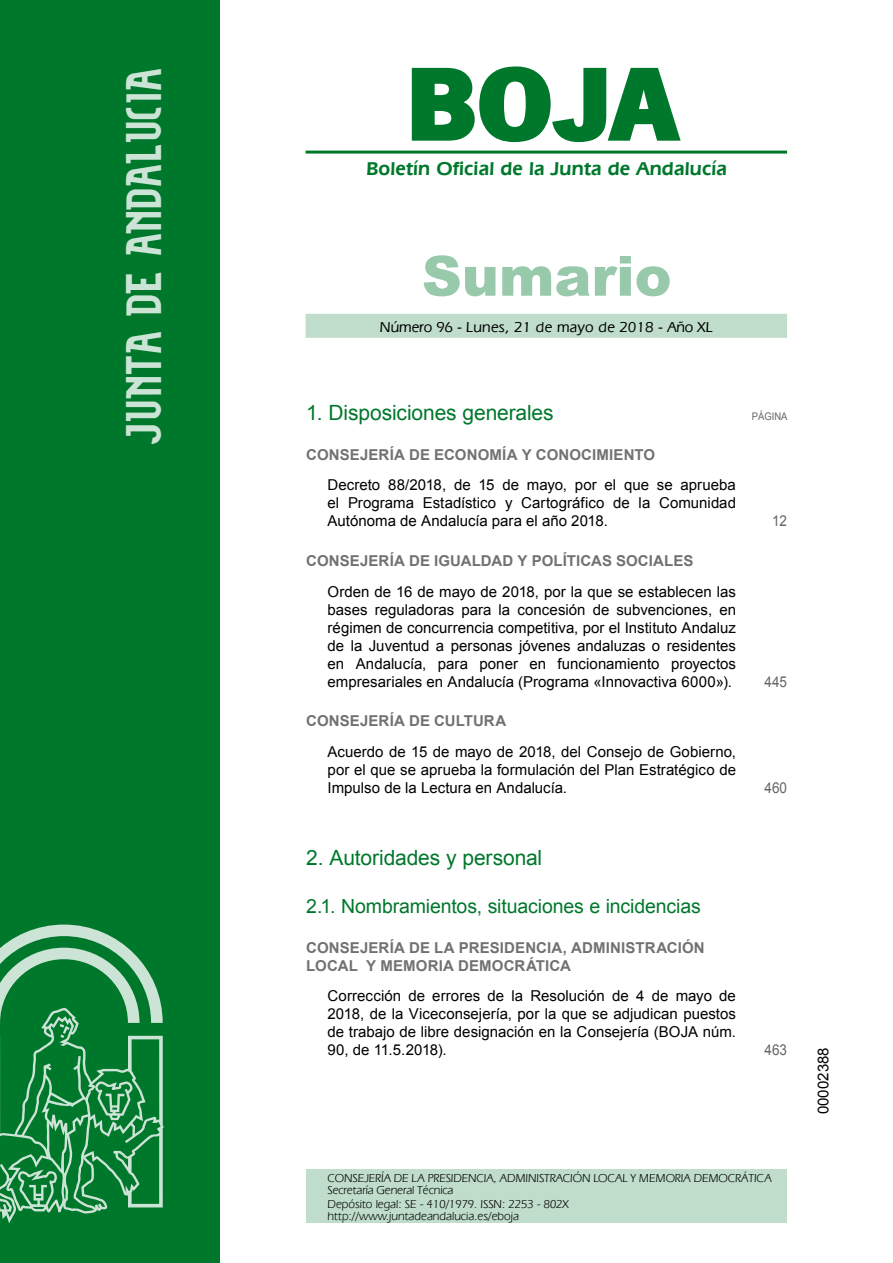
<style>
.page{position:relative;width:893px;height:1263px;background:#fff}
.page>*{position:absolute;margin:0;border:0;box-sizing:border-box;transform-origin:0 0}
.t1{font:700 105px "News Got T";color:#00782c;scale:1.14 1}
.t2{font:900 55.5px "Arial";color:#99c9ab}
.t3{font:27px "Alfabeto Andaluz Nuevo";color:#cce4d5}
.t4{font:21px "Arial";letter-spacing:-.005em;color:#00782c}
.t5{font:19.5px "Arial";letter-spacing:-.01em;color:#00782c}
.t6{font:600 19.5px "Eras IT Cby BT";letter-spacing:.01em;color:#00782c}
.t7{font:15px/18px "Arial";color:#000;text-align:justify}
.t8{font:700 15px/18px "Arial";letter-spacing:.01em;color:#707173}
.t9{font:500 15px "Eras IT Cby BT";letter-spacing:.025em;color:#000}
.t10{font:15px "Arial";color:#646567;scale:.9 1}
.t11{font:12px/12px "Eras IT Cby BT";letter-spacing:-.01em;color:#000}
.t12{font:10.5px "Arial";color:#646567;scale:.9 1}
</style>
<div class="page">
<hr style="left:305px;top:151px;width:482px;height:3px;background:#00782c">
<div style="left:305px;top:314px;width:482px;height:24px;background:#bfddca"></div>
<div style="left:0;top:0;width:219px;height:1263px;background:#00782c"></div>
<svg style="left:0;top:925px;width:164px;height:298px"></svg>
<svg style="left:411px;top:66px;width:270px;height:77px"></svg>
<div style="left:306px;top:1169px;width:481px;height:54px;background:#bfddca"></div>
<h3 class="t3" style="left:136px;top:446px;width:379px;rotate:-90deg">JUNTA DE ANDALUCIA</h3>
<h1 class="t1" style="left:405px;top:42px;width:240px">BOJA</h1>
<h3 class="t6" style="left:366px;top:157px;width:362px">Boletín Oficial de la Junta de Andalucía</h3>
<h2 class="t2" style="left:422px;top:236px;width:251px">Sumario</h2>
<p class="t9" style="left:380px;top:317px;width:334px">Número 96 - Lunes, 21 de mayo de 2018 - Año XL</p>
<h3 class="t4" style="left:306px;top:399px;width:249px">1. Disposiciones generales</h3>
<p class="t12" style="left:751px;top:410px;width:41px">PÁGINA</p>
<p class="t8" style="left:306px;top:446px;width:350px">CONSEJERÍA DE ECONOMÍA Y CONOCIMIENTO</p>
<p class="t7" style="left:327px;top:476px;width:410px">Decreto 88/2018, de 15 de mayo, por el que se aprueba el Programa Estadístico y Cartográfico de la Comunidad Autónoma de Andalucía para el año 2018.</p>
<p class="t10" style="left:772px;top:511px;width:18px">12</p>
<p class="t8" style="left:306px;top:552px;width:388px">CONSEJERÍA DE IGUALDAD Y POLÍTICAS SOCIALES</p>
<p class="t7" style="left:327px;top:582px;width:410px">Orden de 16 de mayo de 2018, por la que se establecen las bases reguladoras para la concesión de subvenciones, en régimen de concurrencia competitiva, por el Instituto Andaluz de la Juventud a personas jóvenes andaluzas o residentes en Andalucía, para poner en funcionamiento proyectos empresariales en Andalucía (Programa «Innovactiva 6000»).</p>
<p class="t8" style="left:306px;top:712px;width:201px">CONSEJERÍA DE CULTURA</p>
<p class="t7" style="left:327px;top:742px;width:410px">Acuerdo de 15 de mayo de 2018, del Consejo de Gobierno, por el que se aprueba la formulación del Plan Estratégico de Impulso de la Lectura en Andalucía.</p>
<h3 class="t4" style="left:306px;top:843px;width:237px">2. Autoridades y personal</h3>
<h3 class="t5" style="left:306px;top:894px;width:396px">2.1. Nombramientos, situaciones e incidencias</h3>
<p class="t8" style="left:306px;top:939px;width:400px">CONSEJERÍA DE LA PRESIDENCIA, ADMINISTRACIÓN<br>LOCAL Y MEMORIA DEMOCRÁTICA</p>
<p class="t7" style="left:327px;top:987px;width:410px">Corrección de errores de la Resolución de 4 de mayo de 2018, de la Viceconsejería, por la que se adjudican puestos de trabajo de libre designación en la Consejería (BOJA núm.<br>90, de 11.5.2018).</p>
<p class="t10" style="left:764px;top:671px;width:27px">445</p>
<p class="t10" style="left:764px;top:777px;width:27px">460</p>
<p class="t10" style="left:764px;top:1040px;width:27px">463</p>
<p class="t7" style="left:814px;top:1114px;width:68px;rotate:-90deg">00002388</p>
<p class="t11" style="left:327px;top:1171px;width:445px">CONSEJERÍA DE LA PRESIDENCIA, ADMINISTRACIÓN LOCAL Y MEMORIA DEMOCRÁTICA<br>Secretaría General Técnica</p>
<p class="t11" style="left:327px;top:1198px;width:243px">Depósito legal: SE - 410/1979. ISSN: 2253 - 802X http://www.juntadeandalucia.es/eboja</p>
</div>
